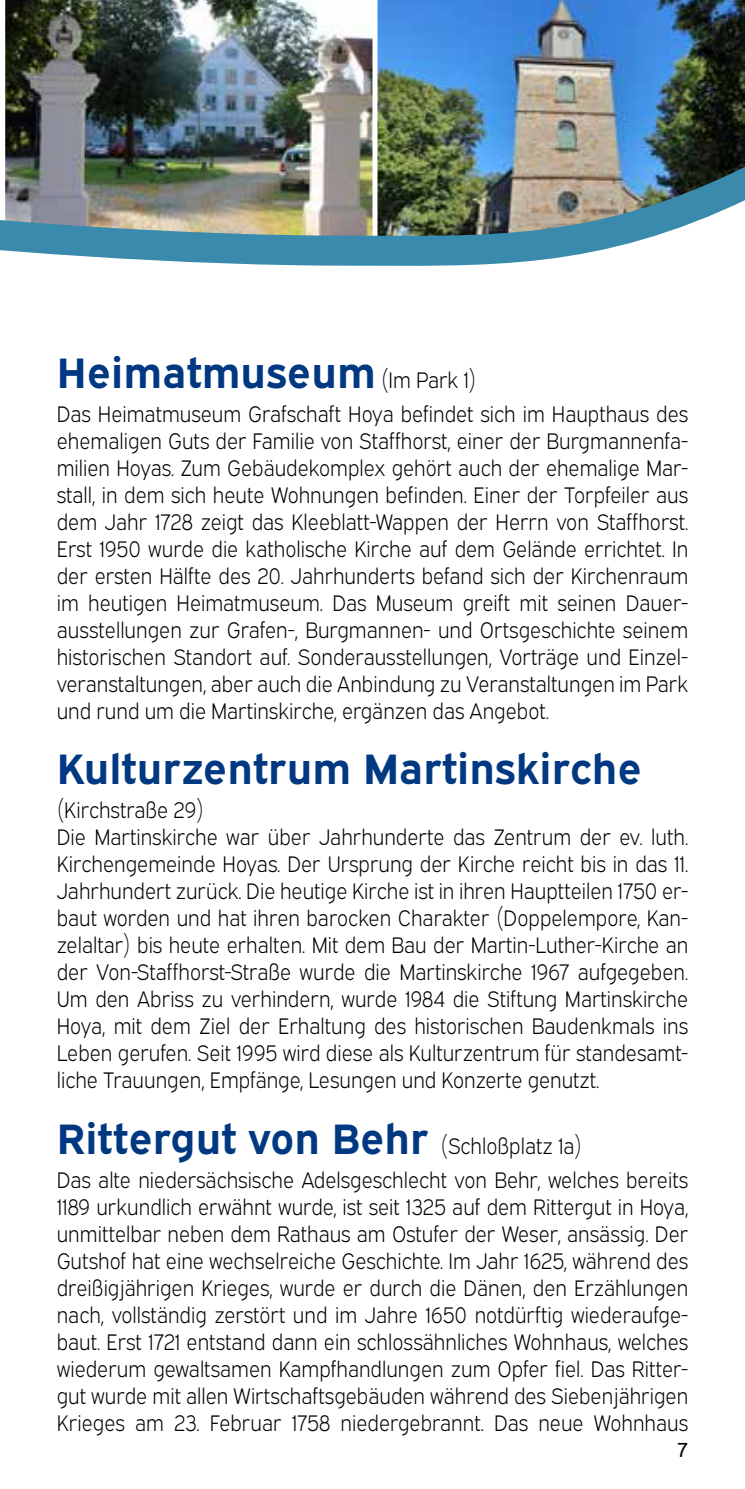
<style>
.page{position:relative;width:745px;height:1489px;background:#fff}
.page>*{position:absolute;margin:0;border:0;box-sizing:border-box;transform-origin:0 0}
.t1{font:700 42.5px "Expressway Rg";color:#003882}
.t2{font:22.5px/27px "Expressway Lt";color:#000;text-align:justify;scale:.9 1}
.t3{font:20px "Arial";color:#000}
.s1{font-family:"Expressway Lt";font-weight:400;font-size:22.5px;color:#000}
</style>
<div class="page">
<img style="left:377px;top:0;width:367px;height:97px">
<img style="left:5px;top:0;width:368px;height:97px">
<img style="left:0;top:97px;width:744px;height:169px">
<h1 class="t1" style="left:57px;top:339px;width:421px">Heimatmuseum <span class="s1">(Im Park 1)</span></h1>
<p class="t2" style="left:57px;top:398px;width:702px">Das Heimatmuseum Grafschaft Hoya befindet sich im Haupthaus des ehemaligen Guts der Familie von Staffhorst, einer der Burgmannenfa&shy;milien Hoyas. Zum Gebäudekomplex gehört auch der ehemalige Mar&shy;stall, in dem sich heute Wohnungen befinden. Einer der Torpfeiler aus dem Jahr 1728 zeigt das Kleeblatt-Wappen der Herrn von Staffhorst.<br>Erst 1950 wurde die katholische Kirche auf dem Gelände errichtet. In der ersten Hälfte des 20. Jahrhunderts befand sich der Kirchenraum im heutigen Heimatmuseum. Das Museum greift mit seinen Dauer&shy;ausstellungen zur Grafen-, Burgmannen- und Ortsgeschichte seinem historischen Standort auf. Sonderausstellungen, Vorträge und Einzel&shy;veranstaltungen, aber auch die Anbindung zu Veranstaltungen im Park und rund um die Martinskirche, ergänzen das Angebot.</p>
<h1 class="t1" style="left:57px;top:735px;width:586px">Kulturzentrum Martinskirche</h1>
<p class="t2" style="left:57px;top:794px;width:702px;text-align:left">(Kirchstraße 29)<br>Die Martinskirche war über Jahrhunderte das Zentrum der ev. luth.<br>Kirchengemeinde Hoyas. Der Ursprung der Kirche reicht bis in das 11.<br>Jahrhundert zurück. Die heutige Kirche ist in ihren Hauptteilen 1750 er&shy;baut worden und hat ihren barocken Charakter (Doppelempore, Kan&shy;zelaltar) bis heute erhalten. Mit dem Bau der Martin-Luther-Kirche an der Von-Staffhorst-Straße wurde die Martinskirche 1967 aufgegeben.<br>Um den Abriss zu verhindern, wurde 1984 die Stiftung Martinskirche Hoya, mit dem Ziel der Erhaltung des historischen Baudenkmals ins Leben gerufen. Seit 1995 wird diese als Kulturzentrum für standesamt&shy;liche Trauungen, Empfänge, Lesungen und Konzerte genutzt.</p>
<h1 class="t1" style="left:57px;top:1104px;width:526px">Rittergut von Behr <span class="s1">(Schloßplatz 1a)</span></h1>
<p class="t2" style="left:57px;top:1163px;width:702px">Das alte niedersächsische Adelsgeschlecht von Behr, welches bereits 1189 urkundlich erwähnt wurde, ist seit 1325 auf dem Rittergut in Hoya, unmittelbar neben dem Rathaus am Ostufer der Weser, ansässig. Der Gutshof hat eine wechselreiche Geschichte. Im Jahr 1625, während des dreißigjährigen Krieges, wurde er durch die Dänen, den Erzählungen nach, vollständig zerstört und im Jahre 1650 notdürftig wiederaufge&shy;baut. Erst 1721 entstand dann ein schlossähnliches Wohnhaus, welches wiederum gewaltsamen Kampfhandlungen zum Opfer fiel. Das Ritter&shy;gut wurde mit allen Wirtschaftsgebäuden während des Siebenjährigen Krieges am 23. Februar 1758 niedergebrannt. Das neue Wohnhaus</p>
<p class="t3" style="left:676px;top:1436px;width:13px">7</p>
</div>
